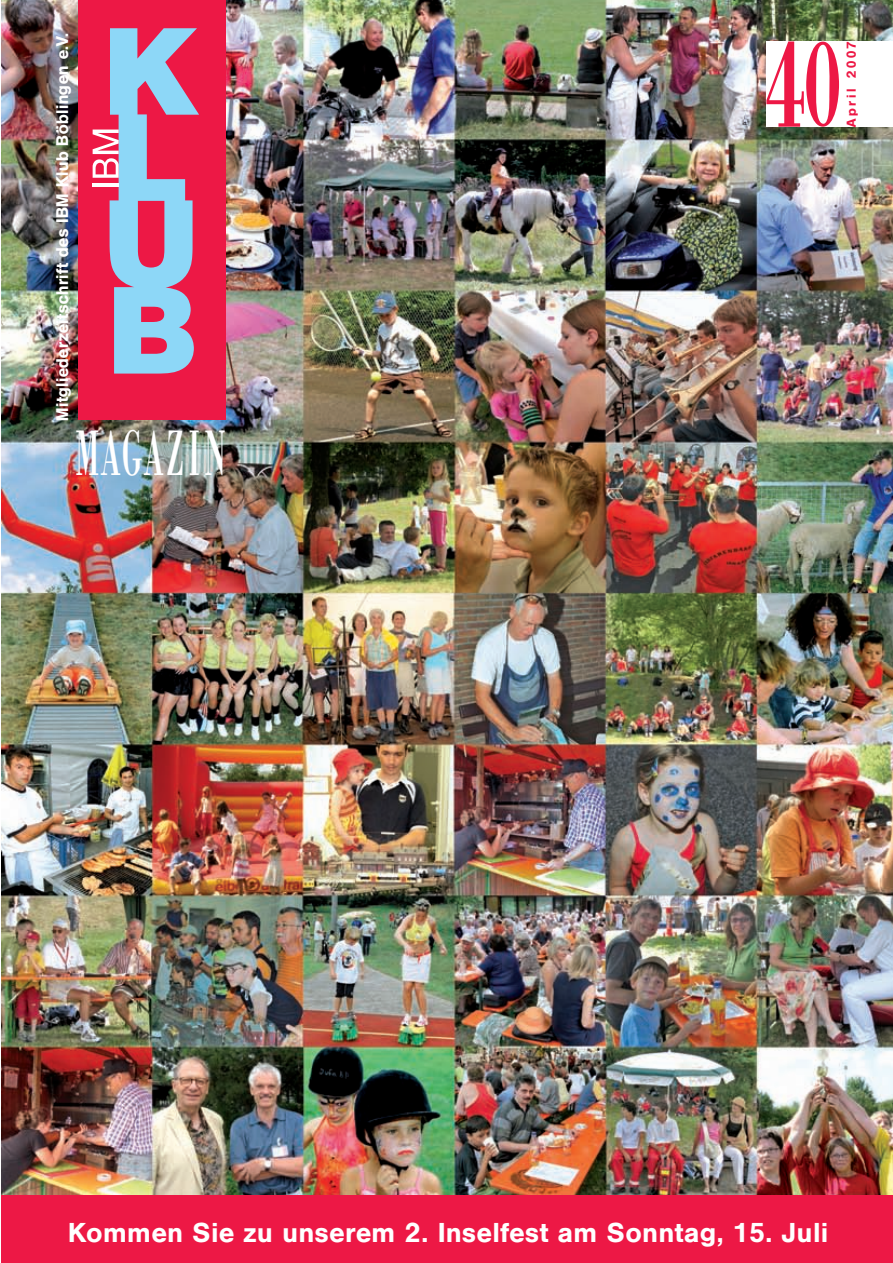
<style>
.page{position:relative;width:893px;height:1263px;background:#fff}
.page>*{position:absolute;margin:0;border:0;box-sizing:border-box;transform-origin:0 0}
.t1{font:124.95px "Bod Ant Med";color:#ed1845;scale:.6 1}
.t2{font:63px "Bod Ant Med";letter-spacing:.085em;color:#fff;scale:.45 1}
.t3{font:27px "Hel Med";letter-spacing:.035em;color:#fff}
.t4{font:16.8px "Hel Med";letter-spacing:.025em;color:#fff}
.t5{font:12.75px "Hel Med";letter-spacing:.175em;color:#ed1845;scale:1.05 1}
.s1{font-size:121.5px}
</style>
<div class="page">
<img style="left:1px;top:0;width:892px;height:1263px">
<p class="t4" style="left:56px;top:421px;width:389px;rotate:-90deg">Mitgliederzeitschrift des IBM Klub Böblingen e.V.</p>
<h1 class="t1" style="left:767px;top:37px;width:128px">4<span class="s1">0</span></h1>
<p class="t5" style="left:847px;top:127px;width:83px;rotate:-90deg">April 2007</p>
<h2 class="t2" style="left:76px;top:430px;width:335px">MAGAZIN</h2>
<p class="t3" style="left:68px;top:1222px;width:761px">Kommen Sie zu unserem 2. Inselfest am Sonntag, 15. Juli</p>
</div>
